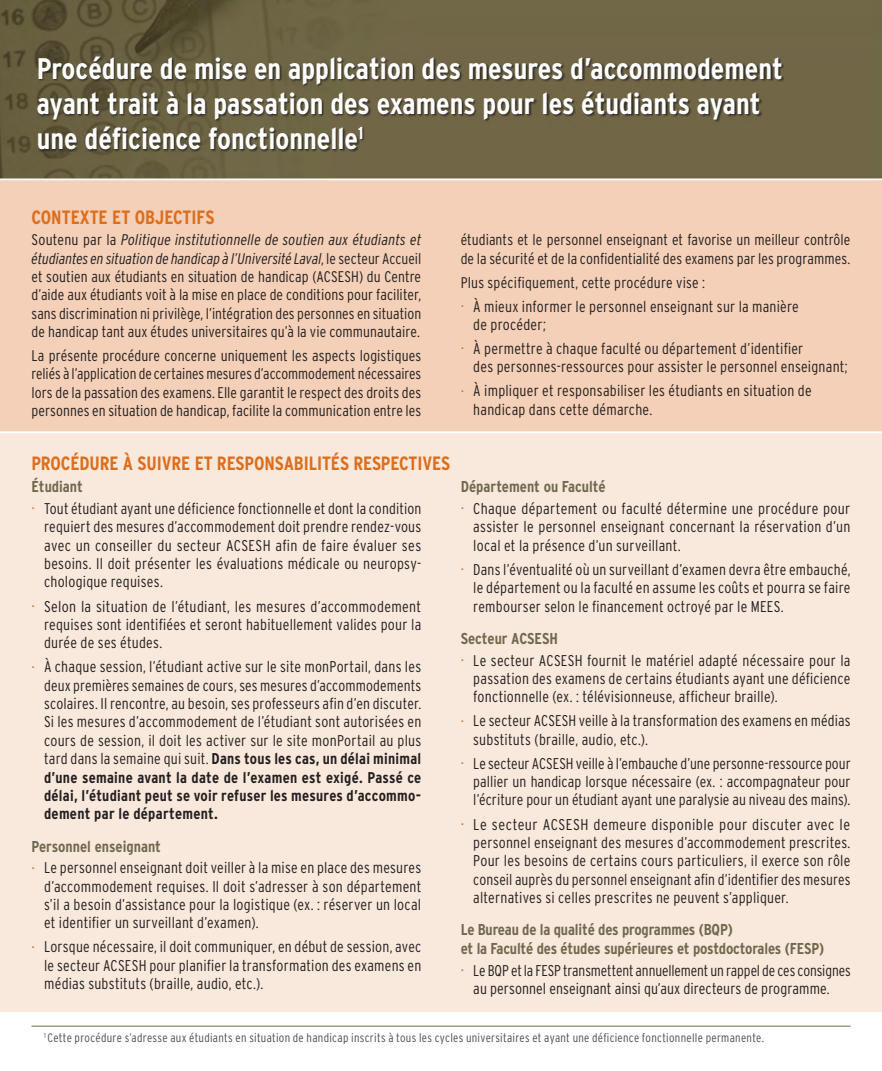
<style>
.page{position:relative;width:882px;height:1071px;background:#fff}
.page>*{position:absolute;margin:0;border:0;box-sizing:border-box;transform-origin:0 0}
.t1{font:700 condensed 29.75px/35px "Interstate";color:#fff}
.t2{font:700 condensed 19.25px "Interstate";letter-spacing:-.005em;color:#dd6e1d}
.t3{font:700 condensed 15.75px/18.9px "Interstate";letter-spacing:-.01em;color:#706a4d}
.t4{font:300 condensed 15.58px/18.4px "Interstate";letter-spacing:.015em;color:#231f20;text-align:justify}
.t5{font:300 condensed 15.58px/18.4px "Interstate";letter-spacing:-.005em;color:#231f20;text-align:center}
.t6{font:300 condensed 15.4px/18.4px "Interstate";letter-spacing:.005em;color:#231f20;text-align:justify}
.t7{font:300 condensed 12.25px "Interstate";letter-spacing:.025em;color:#4d4d4f}
.s1{font-style:italic}
.s2{font-size:10.5px;color:#dd6e1d}
.s3{font-weight:700}
</style>
<div class="page">
<div style="left:0;top:0;width:882px;height:1012px;background:#f9e9dd"></div>
<div style="left:0;top:0;width:882px;height:431px;background:#f3d0b7"></div>
<img style="left:0;top:0;width:882px;height:179px">
<hr style="left:0;top:179px;width:882px;height:1px;background:#fff">
<hr style="left:0;top:431px;width:882px;height:2px;background:#fff">
<hr style="left:32px;top:1026px;width:818px;height:1px;background:#706a4d">
<div style="left:37px;top:57px;width:747px;height:95px;background:#231f20;opacity:.75"></div>
<h1 class="t1" style="left:37px;top:51px;width:748px">Procédure de mise en application des mesures d’accommodement ayant trait à la passation des examens pour les étudiants ayant une déficience fonctionnelle<sup>1</sup></h1>
<p class="t2" style="left:32px;top:205px;width:185px">CONTEXTE ET OBJECTIFS</p>
<p class="t6" style="left:32px;top:230px;width:391px">Soutenu par la <span class="s1">Politique institutionnelle de soutien aux étudiants et étudiantes en situation de handicap à l’Université Laval</span>, le secteur Accueil et soutien aux étudiants en situation de handicap (ACSESH) du Centre d’aide aux étudiants voit à la mise en place de conditions pour faciliter, sans discrimination ni privilège, l’intégration des personnes en situation de handicap tant aux études universitaires qu’à la vie communautaire.</p>
<p class="t6" style="left:32px;top:346px;width:391px">La présente procédure concerne uniquement les aspects logistiques reliés à l’application de certaines mesures d’accommodement nécessaires lors de la passation des examens. Elle garantit le respect des droits des personnes en situation de handicap, facilite la communication entre les</p>
<p class="t6" style="left:461px;top:230px;width:391px">étudiants et le personnel enseignant et favorise un meilleur contrôle de la sécurité et de la confidentialité des examens par les programmes.</p>
<p class="t6" style="left:461px;top:273px;width:246px">Plus spécifiquement, cette procédure vise :</p>
<p class="t4" style="left:473px;top:297px;width:327px;text-indent:-13px"><span class="s2">•</span> À mieux informer le personnel enseignant sur la manière de procéder;</p>
<p class="t4" style="left:473px;top:339px;width:376px;text-indent:-13px"><span class="s2">•</span> À permettre à chaque faculté ou département d’identifier<br>des personnes-ressources pour assister le personnel enseignant;</p>
<p class="t4" style="left:473px;top:382px;width:340px;text-indent:-13px"><span class="s2">•</span> À impliquer et responsabiliser les étudiants en situation de handicap dans cette démarche.</p>
<p class="t2" style="left:32px;top:452px;width:420px">PROCÉDURE À SUIVRE ET RESPONSABILITÉS RESPECTIVES</p>
<p class="t3" style="left:32px;top:477px;width:53px">Étudiant</p>
<p class="t4" style="left:44px;top:499px;width:379px;text-indent:-13px"><span class="s2">•</span> Tout étudiant ayant une déficience fonctionnelle et dont la condition requiert des mesures d’accommodement doit prendre rendez-vous avec un conseiller du secteur ACSESH afin de faire évaluer ses besoins. Il doit présenter les évaluations médicale ou neuropsy&shy;chologique requises.</p>
<p class="t4" style="left:44px;top:597px;width:379px;text-indent:-13px"><span class="s2">•</span> Selon la situation de l’étudiant, les mesures d’accommodement requises sont identifiées et seront habituellement valides pour la durée de ses études.</p>
<p class="t4" style="left:44px;top:658px;width:379px;text-indent:-13px"><span class="s2">•</span> À chaque session, l’étudiant active sur le site monPortail, dans les deux premières semaines de cours, ses mesures d’accommodements scolaires. Il rencontre, au besoin, ses professeurs afin d’en discuter.<br>Si les mesures d’accommodement de l’étudiant sont autorisées en cours de session, il doit les activer sur le site monPortail au plus tard dans la semaine qui suit. <span class="s3">Dans tous les cas, un délai minimal d’une semaine avant la date de l’examen est exigé. Passé ce délai, l’étudiant peut se voir refuser les mesures d’accommo&shy;dement par le département.</span></p>
<p class="t3" style="left:32px;top:837px;width:131px">Personnel enseignant</p>
<p class="t4" style="left:44px;top:859px;width:379px;text-indent:-13px"><span class="s2">•</span> Le personnel enseignant doit veiller à la mise en place des mesures d’accommodement requises. Il doit s’adresser à son département s’il a besoin d’assistance pour la logistique (ex. : réserver un local et identifier un surveillant d’examen).</p>
<p class="t4" style="left:44px;top:938px;width:379px;text-indent:-13px"><span class="s2">•</span> Lorsque nécessaire, il doit communiquer, en début de session, avec le secteur ACSESH pour planifier la transformation des examens en médias substituts (braille, audio, etc.).</p>
<p class="t3" style="left:461px;top:477px;width:146px">Département ou Faculté</p>
<p class="t4" style="left:473px;top:499px;width:379px;text-indent:-13px"><span class="s2">•</span> Chaque département ou faculté détermine une procédure pour assister le personnel enseignant concernant la réservation d’un local et la présence d’un surveillant.</p>
<p class="t4" style="left:473px;top:560px;width:379px;text-indent:-13px"><span class="s2">•</span> Dans l’éventualité où un surveillant d’examen devra être embauché, le département ou la faculté en assume les coûts et pourra se faire rembourser selon le financement octroyé par le MEES.</p>
<p class="t3" style="left:461px;top:629px;width:99px">Secteur ACSESH</p>
<p class="t4" style="left:473px;top:651px;width:379px;text-indent:-13px"><span class="s2">•</span> Le secteur ACSESH fournit le matériel adapté nécessaire pour la passation des examens de certains étudiants ayant une déficience fonctionnelle (ex. : télévisionneuse, afficheur braille).</p>
<p class="t4" style="left:473px;top:712px;width:379px;text-indent:-13px"><span class="s2">•</span> Le secteur ACSESH veille à la transformation des examens en médias substituts (braille, audio, etc.).</p>
<p class="t4" style="left:473px;top:754px;width:379px;text-indent:-13px"><span class="s2">•</span> Le secteur ACSESH veille à l’embauche d’une personne-ressource pour pallier un handicap lorsque nécessaire (ex. : accompagnateur pour l’écriture pour un étudiant ayant une paralysie au niveau des mains).</p>
<p class="t4" style="left:473px;top:815px;width:379px;text-indent:-13px"><span class="s2">•</span> Le secteur ACSESH demeure disponible pour discuter avec le personnel enseignant des mesures d’accommodement prescrites.<br>Pour les besoins de certains cours particuliers, il exerce son rôle conseil auprès du personnel enseignant afin d’identifier des mesures alternatives si celles prescrites ne peuvent s’appliquer.</p>
<p class="t3" style="left:461px;top:920px;width:365px">Le Bureau de la qualité des programmes (BQP)<br>et la Faculté des études supérieures et postdoctorales (FESP)</p>
<p class="t5" style="left:461px;top:961px;width:392px"><span class="s2">•</span> Le BQP et la FESP transmettent annuellement un rappel de ces consignes au personnel enseignant ainsi qu’aux directeurs de programme.</p>
<p class="t7" style="left:44px;top:1030px;width:721px"><sup>1</sup> Cette procédure s’adresse aux étudiants en situation de handicap inscrits à tous les cycles universitaires et ayant une déficience fonctionnelle permanente.</p>
</div>
